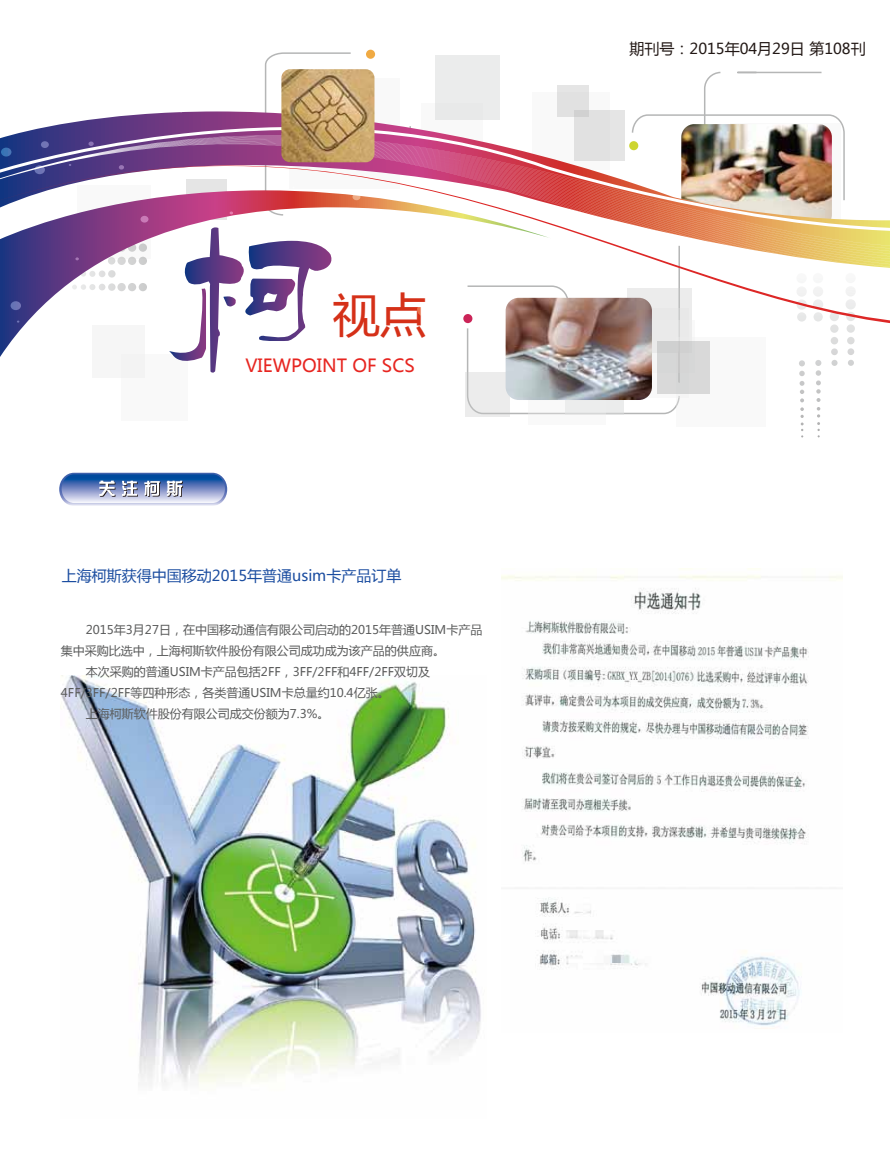
<style>
.page{position:relative;width:890px;height:1160px;background:#fff}
.page>*{position:absolute;margin:0;border:0;box-sizing:border-box;transform-origin:0 0}
.t1{font:46.95px "Microsoft Ya Hei";color:#d53018}
.t2{font:18px "Microsoft Ya Hei";color:#e72520}
.t3{font:15px "Microsoft Ya Hei";color:#1b4da0}
.t4{font:15px "Microsoft Ya Hei";color:#221815}
.t5{font:12px "Microsoft Ya Hei";color:#5a5b5b}
</style>
<div class="page">
<img style="left:61px;top:676px;width:420px;height:408px">
<svg style="left:59px;top:473px;width:168px;height:33px;background:#899fc9"></svg>
<div style="left:528px;top:347px;width:77px;height:77px;background:#f9f9f9"></div>
<div style="left:676px;top:337px;width:90px;height:90px;background:#f9f9f9"></div>
<div style="left:435px;top:55px;width:65px;height:64px;background:#ebecec"></div>
<div style="left:465px;top:372px;width:45px;height:45px;background:#ececec"></div>
<svg style="left:800px;top:393px;width:4px;height:44px"></svg>
<svg style="left:816px;top:393px;width:5px;height:44px"></svg>
<div style="left:121px;top:355px;width:66px;height:66px;background:#f9f9f9"></div>
<div style="left:366px;top:50px;width:9px;height:9px;background:#f0aa43;border-radius:50%"></div>
<svg style="left:0;top:71px;width:890px;height:322px"></svg>
<div style="left:417px;top:302px;width:17px;height:15px;background:#fff;border-radius:50%"></div>
<div style="left:500px;top:242px;width:17px;height:15px;background:#fff;border-radius:50%"></div>
<div style="left:27px;top:195px;width:16px;height:14px;background:#fff;border-radius:50%"></div>
<div style="left:11px;top:301px;width:10px;height:9px;background:#6974b5;border-radius:50%"></div>
<svg style="left:34px;top:165px;width:11px;height:9px"></svg>
<div style="left:1px;top:148px;width:10px;height:8px;background:#3c74b5;border-radius:50%"></div>
<svg style="left:119px;top:165px;width:5px;height:4px"></svg>
<svg style="left:88px;top:141px;width:6px;height:5px"></svg>
<svg style="left:403px;top:252px;width:5px;height:5px"></svg>
<svg style="left:568px;top:213px;width:5px;height:4px"></svg>
<div style="left:396px;top:279px;width:8px;height:7px;background:#fff;border-radius:50%"></div>
<div style="left:140px;top:216px;width:8px;height:6px;background:#c97ab7;border-radius:50%"></div>
<div style="left:41px;top:141px;width:8px;height:7px;background:#7175b5;border-radius:50%"></div>
<div style="left:544px;top:225px;width:8px;height:6px;background:#fff;border-radius:50%"></div>
<svg style="left:466px;top:244px;width:215px;height:171px"></svg>
<div style="left:564px;top:280px;width:8px;height:7px;background:#fff;border-radius:50%"></div>
<svg style="left:15px;top:243px;width:132px;height:34px"></svg>
<svg style="left:264px;top:52px;width:148px;height:164px"></svg>
<img style="left:281px;top:69px;width:93px;height:93px">
<div style="left:92px;top:325px;width:53px;height:52px;background:#f6f6f6"></div>
<img style="left:502px;top:568px;width:340px;height:461px">
<h1 class="t1" style="left:333px;top:284px;width:95px">视点</h1>
<h2 class="t2" style="left:245px;top:353px;width:171px">VIEWPOINT OF SCS</h2>
<p class="t3" style="left:62px;top:565px;width:341px">上海柯斯获得中国移动2015年普通usim卡产品订单</p>
<p class="t5" style="left:86px;top:621px;width:398px">2015年3月27日，在中国移动通信有限公司启动的2015年普通USIM卡产品</p>
<p class="t5" style="left:61px;top:642px;width:385px">集中采购比选中，上海柯斯软件股份有限公司成功成为该产品的供应商。</p>
<p class="t5" style="left:86px;top:663px;width:346px">本次采购的普通USIM卡产品包括2FF，3FF/2FF和4FF/2FF双切及</p>
<p class="t5" style="left:61px;top:684px;width:330px">4FF/3FF/2FF等四种形态，各类普通USIM卡总量约10.4亿张。</p>
<p class="t5" style="left:86px;top:705px;width:245px">上海柯斯软件股份有限公司成交份额为7.3%。</p>
<p class="t4" style="left:629px;top:38px;width:238px">期刊号：2015年04月29日 第108刊</p>
</div>
